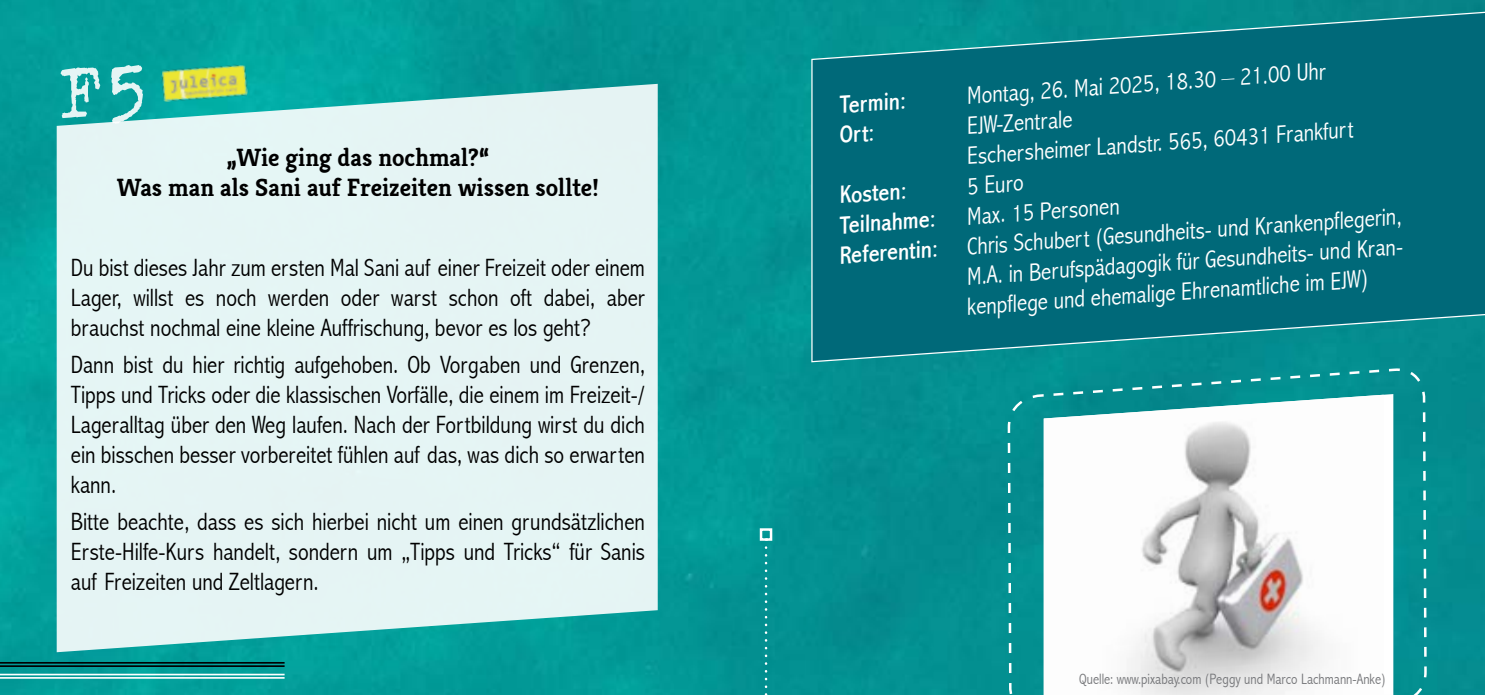
<style>
.page{position:relative;width:1485px;height:695px;background:#fff}
.page>*{position:absolute;margin:0;border:0;box-sizing:border-box;transform-origin:0 0}
.t1{font:300 condensed 25px/30px "Abadi";color:#000;text-align:justify}
.t2{font:300 condensed 25px/30px "Abadi";color:#fff}
.t3{font:700 25px/30px "Kreon";color:#000;text-align:center}
.t4{font:condensed 25px "Abadi";color:#fff}
.t5{font:300 condensed 15px "Abadi";color:#77787b}
.s1{font-weight:400}
</style>
<div class="page">
<img style="left:0;top:0;width:1485px;height:694px">
<div style="left:57px;top:84px;width:601px;height:568px;background:#e5f5f4"></div>
<svg style="left:811px;top:11px;width:674px;height:352px;background:#026f7d"></svg>
<hr style="left:0;top:677px;width:285px;height:1px;background:#fff">
<hr style="left:0;top:673px;width:285px;height:2px;background:#fff">
<svg style="left:1006px;top:366px;width:422px;height:328px"></svg>
<hr style="left:0;top:665px;width:285px;height:1px;background:#000">
<hr style="left:0;top:661px;width:285px;height:2px;background:#000">
<svg style="left:765px;top:540px;width:2px;height:154px"></svg>
<div style="left:760px;top:528px;width:12px;height:12px;border:2px solid #fff"></div>
<img style="left:158px;top:53px;width:93px;height:61px">
<div style="left:60px;top:64px;width:83px;height:60px;background:#039e9a"></div>
<p class="t3" style="left:117px;top:142px;width:484px">„Wie ging das nochmal?“<br>Was man als Sani auf Freizeiten wissen sollte!</p>
<p class="t1" style="left:71px;top:252px;width:576px">Du bist dieses Jahr zum ersten Mal Sani auf einer Freizeit oder einem Lager, willst es noch werden oder warst schon oft dabei, aber brauchst nochmal eine kleine Auffrischung, bevor es los geht?</p>
<p class="t1" style="left:71px;top:349px;width:576px">Dann bist du hier richtig aufgehoben. Ob Vorgaben und Grenzen, Tipps und Tricks oder die klassischen Vorfälle, die einem im Freizeit-/ Lageralltag über den Weg laufen. Nach der Fortbildung wirst du dich ein bisschen besser vorbereitet fühlen auf das, was dich so erwarten kann.</p>
<p class="t1" style="left:71px;top:507px;width:576px">Bitte beachte, dass es sich hierbei nicht um einen grundsätzlichen Erste-Hilfe-Kurs handelt, sondern um „Tipps und Tricks“ für Sanis auf Freizeiten und Zeltlagern.</p>
<p class="t4" style="left:838px;top:90px;width:68px;rotate:-4deg">Termin:</p>
<p class="t4" style="left:838px;top:120px;width:36px;rotate:-4deg">Ort:</p>
<p class="t2" style="left:965px;top:81px;width:361px;rotate:-4deg">Montag, 26. Mai 2025, 18.30 – 21.00 Uhr</p>
<p class="t2" style="left:963px;top:111px;width:389px;rotate:-4deg">EJW-Zentrale<br>Eschersheimer Landstr. 565, 60431 Frankfurt</p>
<p class="t4" style="left:838px;top:181px;width:68px;rotate:-4deg">Kosten:</p>
<p class="t2" style="left:965px;top:171px;width:58px;rotate:-4deg">5 Euro</p>
<p class="t4" style="left:838px;top:211px;width:97px;rotate:-4deg">Teilnahme:</p>
<p class="t2" style="left:965px;top:201px;width:154px;rotate:-4deg">Max. 15 Personen</p>
<p class="t2" style="left:838px;top:240px;width:564px;rotate:-4deg"><span class="s1">Referentin:</span> Chris Schubert (Gesundheits- und Krankenpflegerin,</p>
<p class="t2" style="left:965px;top:261px;width:444px;rotate:-4deg">M.A. in Berufspädagogik für Gesundheits- und Kran-</p>
<p class="t2" style="left:965px;top:291px;width:404px;rotate:-4deg">kenpflege und ehemalige Ehrenamtliche im EJW)</p>
<p class="t5" style="left:1079px;top:670px;width:308px">Quelle: www.pixabay.com (Peggy und Marco Lachmann-Anke)</p>
</div>
